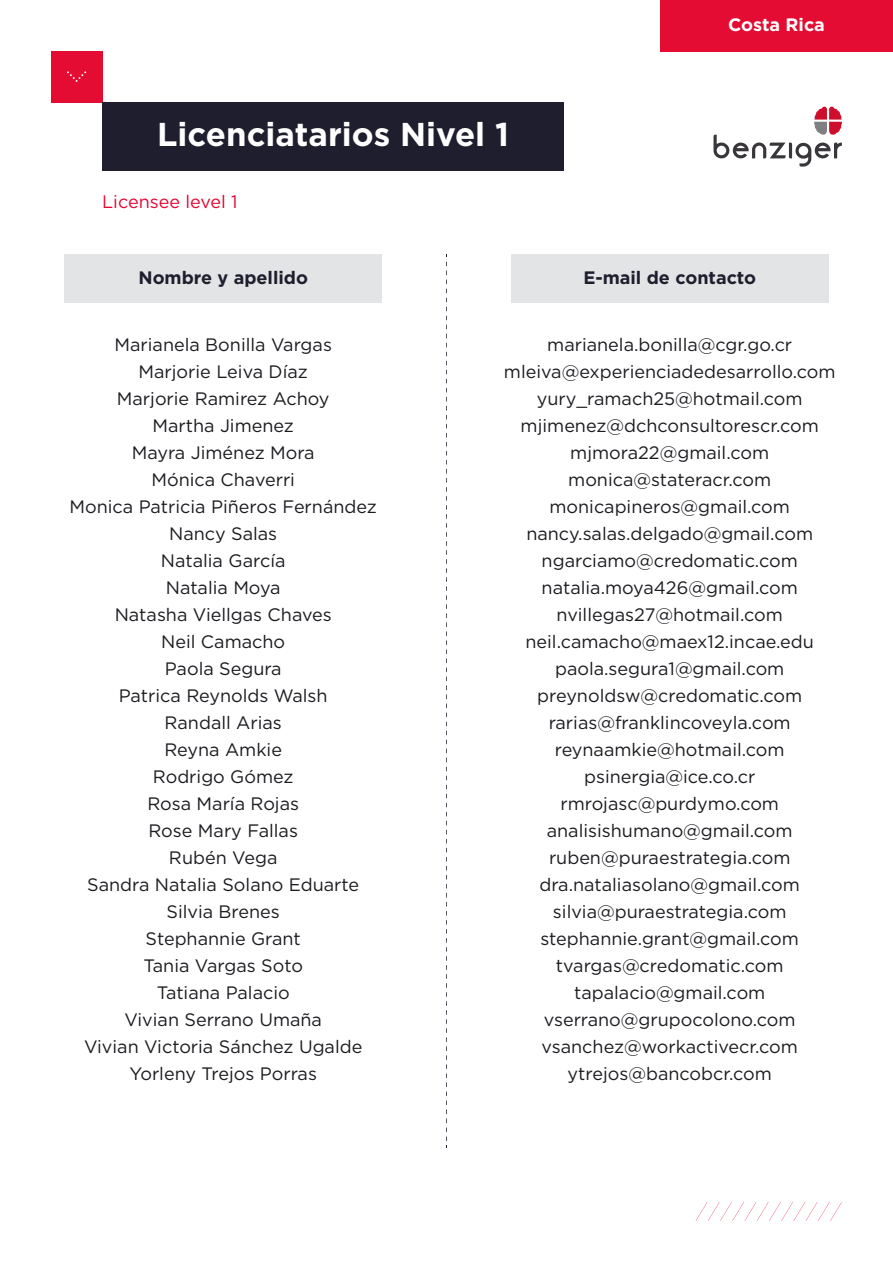
<style>
.page{position:relative;width:893px;height:1263px;background:#fff}
.page>*{position:absolute;margin:0;border:0;box-sizing:border-box;transform-origin:0 0}
.t1{font:700 33px "Gotham";color:#fff}
.t2{font:18px/27px "Gotham";color:#1b1b20;text-align:center}
.t3{font:700 18px "Gotham";color:#1f1e2e}
.t4{font:18px "Gotham";color:#e40733}
.t5{font:700 18px "Gotham";color:#fff}
</style>
<div class="page">
<svg style="left:713px;top:107px;width:129px;height:60px"></svg>
<div style="left:51px;top:51px;width:51px;height:51px;background:#e50c33"></div>
<svg style="left:67px;top:71px;width:19px;height:11px"></svg>
<div style="left:660px;top:0;width:233px;height:51px;background:#e50c33"></div>
<svg style="left:696px;top:1202px;width:146px;height:19px"></svg>
<div style="left:102px;top:102px;width:462px;height:69px;background:#1f1e2e"></div>
<svg style="left:446px;top:255px;width:1px;height:893px"></svg>
<div style="left:64px;top:255px;width:318px;height:48px;background:#e2e4e5"></div>
<div style="left:511px;top:255px;width:318px;height:48px;background:#e2e4e5"></div>
<h1 class="t1" style="left:157px;top:112px;width:353px">Licenciatarios Nivel 1</h1>
<p class="t4" style="left:102px;top:190px;width:137px">Licensee level 1</p>
<p class="t5" style="left:728px;top:12px;width:98px">Costa Rica</p>
<p class="t3" style="left:138px;top:265px;width:171px">Nombre y apellido</p>
<p class="t3" style="left:583px;top:265px;width:174px">E-mail de contacto</p>
<p class="t2" style="left:70px;top:331px;width:309px">Marianela Bonilla Vargas<br>Marjorie Leiva Díaz<br>Marjorie Ramirez Achoy<br>Martha Jimenez<br>Mayra Jiménez Mora<br>Mónica Chaverri<br>Monica Patricia Piñeros Fernández<br>Nancy Salas<br>Natalia García<br>Natalia Moya<br>Natasha Viellgas Chaves<br>Neil Camacho<br>Paola Segura<br>Patrica Reynolds Walsh<br>Randall Arias<br>Reyna Amkie<br>Rodrigo Gómez<br>Rosa María Rojas<br>Rose Mary Fallas<br>Rubén Vega<br>Sandra Natalia Solano Eduarte<br>Silvia Brenes<br>Stephannie Grant<br>Tania Vargas Soto<br>Tatiana Palacio<br>Vivian Serrano Umaña<br>Vivian Victoria Sánchez Ugalde<br>Yorleny Trejos Porras</p>
<p class="t2" style="left:504px;top:331px;width:333px">marianela.bonilla@cgr.go.cr mleiva@experienciadedesarrollo.com yury_ramach25@hotmail.com mjimenez@dchconsultorescr.com mjmora22@gmail.com monica@stateracr.com monicapineros@gmail.com nancy.salas.delgado@gmail.com ngarciamo@credomatic.com natalia.moya426@gmail.com nvillegas27@hotmail.com neil.camacho@maex12.incae.edu paola.segura1@gmail.com preynoldsw@credomatic.com rarias@franklincoveyla.com reynaamkie@hotmail.com psinergia@ice.co.cr rmrojasc@purdymo.com analisishumano@gmail.com ruben@puraestrategia.com dra.nataliasolano@gmail.com silvia@puraestrategia.com stephannie.grant@gmail.com tvargas@credomatic.com tapalacio@gmail.com vserrano@grupocolono.com vsanchez@workactivecr.com ytrejos@bancobcr.com</p>
</div>
